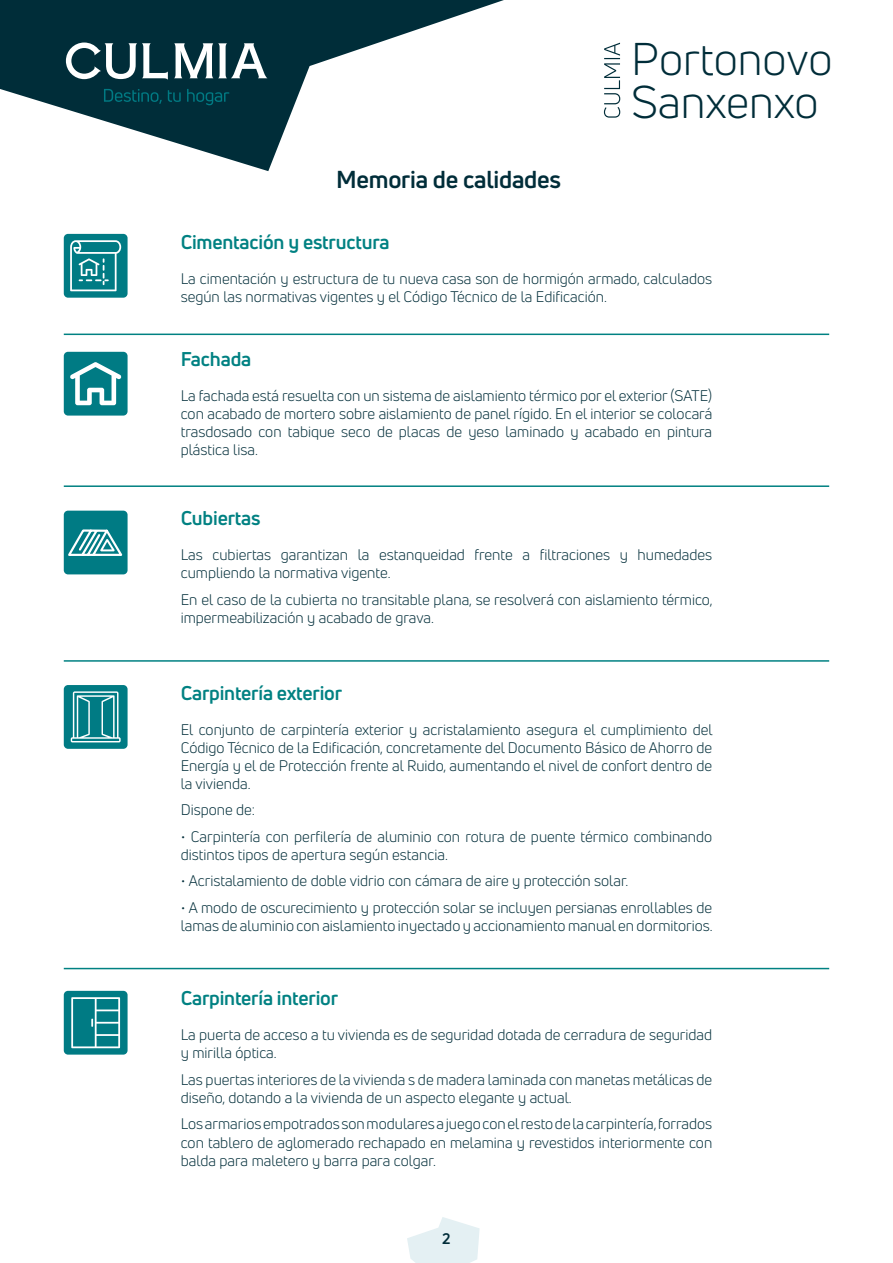
<style>
.page{position:relative;width:893px;height:1263px;background:#fff}
.page>*{position:absolute;margin:0;border:0;box-sizing:border-box;transform-origin:0 0}
.t1{font:44.85px/43.8px "Uni Neue";color:#002d39}
.t2{font:700 24px "Uni Neue";letter-spacing:-.01em;color:#002d39}
.t3{font:700 19.5px "Uni Neue";letter-spacing:-.01em;color:#008182}
.t4{font:15px/18px "Uni Neue";color:#002d39}
.t5{font:700 15px "Uni Neue";color:#002d39}
</style>
<div class="page">
<svg style="left:0;top:0;width:504px;height:171px"></svg>
<svg style="left:407px;top:1217px;width:73px;height:46px"></svg>
<svg style="left:174px;top:43px;width:93px;height:35px"></svg>
<svg style="left:66px;top:43px;width:102px;height:37px"></svg>
<svg style="left:104px;top:89px;width:125px;height:16px;background:#003e49"></svg>
<svg style="left:604px;top:43px;width:16px;height:75px"></svg>
<div style="left:64px;top:234px;width:64px;height:64px;background:#007b84;border-radius:4px"></div>
<svg style="left:70px;top:240px;width:51px;height:51px"></svg>
<div style="left:64px;top:685px;width:64px;height:64px;background:#007b84;border-radius:4px"></div>
<svg style="left:71px;top:691px;width:50px;height:51px"></svg>
<div style="left:64px;top:352px;width:64px;height:64px;background:#007b84;border-radius:4px"></div>
<svg style="left:70px;top:362px;width:52px;height:43px"></svg>
<hr style="left:64px;top:334px;width:765px;height:1px;background:#008182">
<hr style="left:64px;top:660px;width:765px;height:2px;background:#008182">
<hr style="left:64px;top:968px;width:765px;height:1px;background:#008182">
<hr style="left:64px;top:485px;width:765px;height:2px;background:#008182">
<div style="left:64px;top:511px;width:64px;height:63px;background:#007b84;border-radius:4px"></div>
<svg style="left:68px;top:529px;width:55px;height:27px"></svg>
<div style="left:64px;top:991px;width:64px;height:63px;background:#007b84;border-radius:4px"></div>
<svg style="left:71px;top:997px;width:49px;height:51px"></svg>
<h2 class="t2" style="left:336px;top:164px;width:226px">Memoria de calidades</h2>
<h1 class="t1" style="left:631px;top:37px;width:203px">Portonovo<br>Sanxenxo</h1>
<h3 class="t3" style="left:181px;top:229px;width:210px">Cimentación y estructura</h3>
<p class="t4" style="left:181px;top:269px;width:533px">La cimentación y estructura de tu nueva casa son de hormigón armado, calculados según las normativas vigentes y el Código Técnico de la Edificación.</p>
<h3 class="t3" style="left:181px;top:347px;width:72px">Fachada</h3>
<p class="t4" style="left:181px;top:387px;width:533px;text-align:justify">La fachada está resuelta con un sistema de aislamiento térmico por el exterior (SATE) con acabado de mortero sobre aislamiento de panel rígido. En el interior se colocará trasdosado con tabique seco de placas de yeso laminado y acabado en pintura plástica lisa.</p>
<h3 class="t3" style="left:181px;top:506px;width:81px">Cubiertas</h3>
<p class="t4" style="left:181px;top:546px;width:533px">Las cubiertas garantizan la estanqueidad frente a filtraciones y humedades cumpliendo la normativa vigente.</p>
<p class="t4" style="left:181px;top:590px;width:533px">En el caso de la cubierta no transitable plana, se resolverá con aislamiento térmico, impermeabilización y acabado de grava.</p>
<h3 class="t3" style="left:181px;top:680px;width:163px">Carpintería exterior</h3>
<p class="t4" style="left:181px;top:720px;width:533px;text-align:justify">El conjunto de carpintería exterior y acristalamiento asegura el cumplimiento del Código Técnico de la Edificación, concretamente del Documento Básico de Ahorro de Energía y el de Protección frente al Ruido, aumentando el nivel de confort dentro de la vivienda.</p>
<p class="t4" style="left:181px;top:801px;width:76px">Dispone de:</p>
<p class="t4" style="left:181px;top:827px;width:533px">• Carpintería con perfilería de aluminio con rotura de puente térmico combinando distintos tipos de apertura según estancia.</p>
<p class="t4" style="left:181px;top:872px;width:449px">• Acristalamiento de doble vidrio con cámara de aire y protección solar.</p>
<p class="t4" style="left:181px;top:898px;width:533px">• A modo de oscurecimiento y protección solar se incluyen persianas enrollables de lamas de aluminio con aislamiento inyectado y accionamiento manual en dormitorios.</p>
<h3 class="t3" style="left:181px;top:986px;width:159px">Carpintería interior</h3>
<p class="t4" style="left:181px;top:1026px;width:533px">La puerta de acceso a tu vivienda es de seguridad dotada de cerradura de seguridad y mirilla óptica.</p>
<p class="t4" style="left:181px;top:1070px;width:533px">Las puertas interiores de la vivienda s de madera laminada con manetas metálicas de diseño, dotando a la vivienda de un aspecto elegante y actual.</p>
<p class="t4" style="left:181px;top:1115px;width:533px;text-align:justify">Los armarios empotrados son modulares a juego con el resto de la carpintería, forrados con tablero de aglomerado rechapado en melamina y revestidos interiormente con balda para maletero y barra para colgar.</p>
<p class="t5" style="left:442px;top:1229px;width:10px">2</p>
</div>
